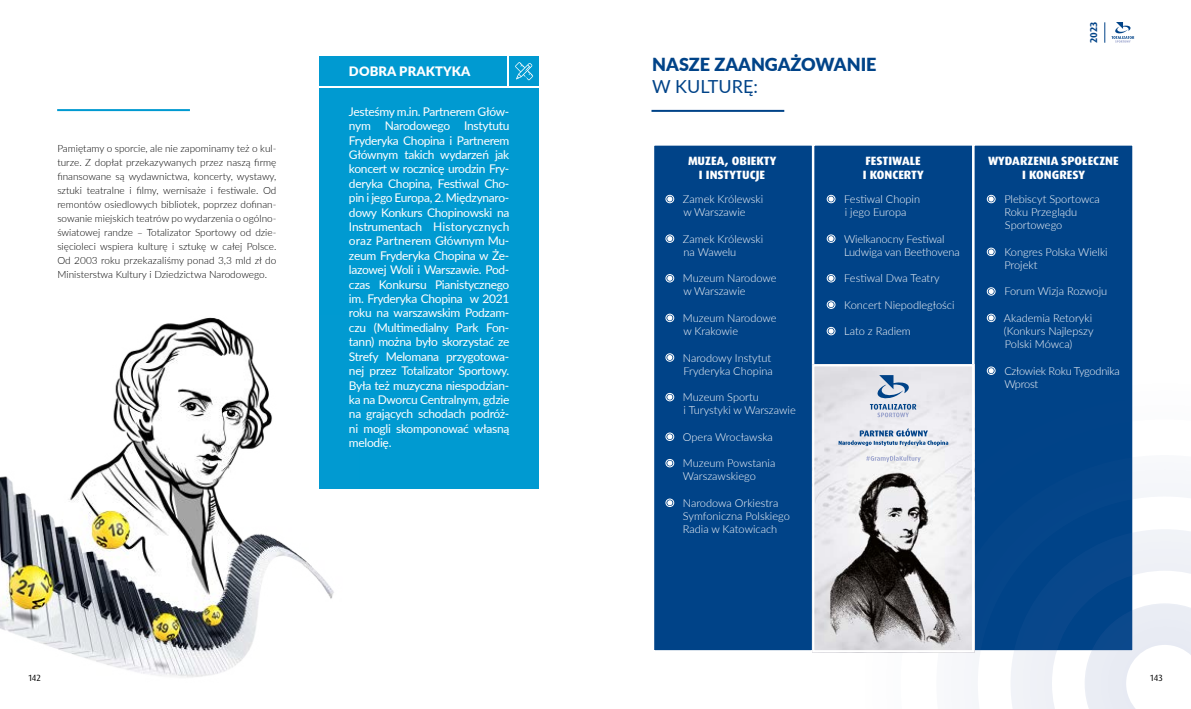
<style>
.page{position:relative;width:1191px;height:709px;background:#fff}
.page>*{position:absolute;margin:0;border:0;box-sizing:border-box;transform-origin:0 0}
.t1{font:900 18px "Lato";color:#004388}
.t2{font:18px "Lato";color:#004388}
.t3{font:900 13px "Lato";letter-spacing:.01em;color:#fff}
.t4{font:12px/14.4px "Lato";letter-spacing:-.025em;color:#fff;text-align:justify}
.t5{font:800 12px/14.4px "Dax Pro";color:#fff;text-align:center}
.t6{font:300 11px/13.2px "Lato";color:#fff}
.t7{font:300 11px/13.2px "Lato";letter-spacing:-.02em;color:#fff}
.t8{font:300 10px/14px "Lato";color:#000;text-align:justify}
.t9{font:700 9.9px "Dax Pro";color:#004388}
.t10{font:9px "Dax Pro";color:#000}
</style>
<div class="page">
<hr style="left:57px;top:109px;width:133px;height:2px;background:#009ad1">
<hr style="left:651px;top:110px;width:133px;height:2px;background:#004388">
<svg style="left:1111px;top:22px;width:23px;height:21px"></svg>
<svg style="left:1104px;top:22px;width:1px;height:21px"></svg>
<div style="left:652px;top:144px;width:162px;height:508px;background:#004388;border:2px solid #fff"></div>
<div style="left:812px;top:144px;width:162px;height:508px;background:#004388;border:2px solid #fff"></div>
<div style="left:972px;top:144px;width:162px;height:508px;background:#004388;border:2px solid #fff"></div>
<div style="left:320px;top:88px;width:219px;height:400px;background:#009ad1"></div>
<div style="left:320px;top:57px;width:187px;height:29px;background:#009ad1"></div>
<div style="left:509px;top:57px;width:30px;height:29px;background:#009ad1"></div>
<svg style="left:515px;top:62px;width:18px;height:18px"></svg>
<svg style="left:667px;top:197px;width:5px;height:4px"></svg>
<div style="left:665px;top:195px;width:9px;height:8px;border:1px solid #fff;border-radius:50%"></div>
<svg style="left:667px;top:237px;width:5px;height:4px"></svg>
<div style="left:665px;top:235px;width:9px;height:8px;border:1px solid #fff;border-radius:50%"></div>
<svg style="left:667px;top:276px;width:5px;height:4px"></svg>
<div style="left:665px;top:274px;width:9px;height:8px;border:1px solid #fff;border-radius:50%"></div>
<svg style="left:667px;top:316px;width:5px;height:4px"></svg>
<div style="left:665px;top:314px;width:9px;height:8px;border:1px solid #fff;border-radius:50%"></div>
<svg style="left:667px;top:355px;width:5px;height:4px"></svg>
<div style="left:665px;top:353px;width:9px;height:8px;border:1px solid #fff;border-radius:50%"></div>
<svg style="left:667px;top:395px;width:5px;height:4px"></svg>
<div style="left:665px;top:393px;width:9px;height:8px;border:1px solid #fff;border-radius:50%"></div>
<svg style="left:667px;top:435px;width:5px;height:4px"></svg>
<div style="left:665px;top:433px;width:9px;height:8px;border:1px solid #fff;border-radius:50%"></div>
<svg style="left:667px;top:461px;width:5px;height:4px"></svg>
<div style="left:665px;top:459px;width:9px;height:8px;border:1px solid #fff;border-radius:50%"></div>
<svg style="left:667px;top:501px;width:5px;height:4px"></svg>
<div style="left:665px;top:499px;width:9px;height:8px;border:1px solid #fff;border-radius:50%"></div>
<svg style="left:829px;top:197px;width:4px;height:4px"></svg>
<div style="left:827px;top:195px;width:8px;height:8px;border:1px solid #fff;border-radius:50%"></div>
<svg style="left:829px;top:237px;width:4px;height:4px"></svg>
<div style="left:827px;top:235px;width:8px;height:8px;border:1px solid #fff;border-radius:50%"></div>
<svg style="left:829px;top:276px;width:4px;height:4px"></svg>
<div style="left:827px;top:274px;width:8px;height:8px;border:1px solid #fff;border-radius:50%"></div>
<svg style="left:829px;top:303px;width:4px;height:4px"></svg>
<div style="left:827px;top:301px;width:8px;height:8px;border:1px solid #fff;border-radius:50%"></div>
<svg style="left:829px;top:329px;width:4px;height:4px"></svg>
<div style="left:827px;top:327px;width:8px;height:8px;border:1px solid #fff;border-radius:50%"></div>
<svg style="left:989px;top:197px;width:4px;height:4px"></svg>
<div style="left:987px;top:195px;width:8px;height:8px;border:1px solid #fff;border-radius:50%"></div>
<svg style="left:989px;top:250px;width:4px;height:4px"></svg>
<div style="left:987px;top:248px;width:8px;height:8px;border:1px solid #fff;border-radius:50%"></div>
<svg style="left:989px;top:289px;width:4px;height:4px"></svg>
<div style="left:987px;top:287px;width:8px;height:8px;border:1px solid #fff;border-radius:50%"></div>
<svg style="left:989px;top:316px;width:4px;height:4px"></svg>
<div style="left:987px;top:314px;width:8px;height:8px;border:1px solid #fff;border-radius:50%"></div>
<svg style="left:989px;top:369px;width:4px;height:4px"></svg>
<div style="left:987px;top:367px;width:8px;height:8px;border:1px solid #fff;border-radius:50%"></div>
<svg style="left:859px;top:378px;width:332px;height:331px"></svg>
<img style="left:0;top:315px;width:358px;height:363px">
<img style="left:815px;top:367px;width:156px;height:282px">
<svg style="left:870px;top:375px;width:46px;height:42px;background:#b7c4d7"></svg>
<svg style="left:866px;top:455px;width:54px;height:7px"></svg>
<svg style="left:838px;top:428px;width:110px;height:18px;background:#b5c4d8"></svg>
<div style="left:812px;top:364px;width:162px;height:288px;border:2px solid #fff"></div>
<p class="t8" style="left:57px;top:141px;width:221px">Pamiętamy o sporcie, ale nie zapominamy też o kul&shy;turze. Z dopłat przekazywanych przez naszą firmę finansowane są wydawnictwa, koncerty, wystawy, sztuki teatralne i filmy, wernisaże i festiwale. Od remontów osiedlowych bibliotek, poprzez dofinan&shy;sowanie miejskich teatrów po wydarzenia o ogólno&shy;światowej randze – Totalizator Sportowy od dzie&shy;sięcioleci wspiera kulturę i sztukę w całej Polsce.<br>Od 2003 roku przekazaliśmy ponad 3,3 mld zł do Ministerstwa Kultury i Dziedzictwa Narodowego.</p>
<p class="t3" style="left:349px;top:62px;width:123px">DOBRA PRAKTYKA</p>
<p class="t4" style="left:349px;top:104px;width:162px">Jesteśmy m.in. Partnerem Głów&shy;nym Narodowego Instytutu Fryderyka Chopina i Partnerem Głównym takich wydarzeń jak koncert w rocznicę urodzin Fry&shy;deryka Chopina, Festiwal Cho&shy;pin i jego Europa, 2. Międzynaro&shy;dowy Konkurs Chopinowski na Instrumentach Historycznych oraz Partnerem Głównym Mu&shy;zeum Fryderyka Chopina w Że&shy;lazowej Woli i Warszawie. Pod&shy;czas Konkursu Pianistycznego im. Fryderyka Chopina w 2021 roku na warszawskim Podzam&shy;czu (Multimedialny Park Fon&shy;tann) można było skorzystać ze Strefy Melomana przygotowa&shy;nej przez Totalizator Sportowy.<br>Była też muzyczna niespodzian&shy;ka na Dworcu Centralnym, gdzie na grających schodach podróż&shy;ni mogli skomponować własną melodię.</p>
<h1 class="t1" style="left:652px;top:51px;width:226px">NASZE ZAANGAŻOWANIE</h1>
<h1 class="t2" style="left:652px;top:73px;width:107px">W KULTURĘ:</h1>
<p class="t9" style="left:1087px;top:43px;width:23px;rotate:-90deg">2023</p>
<p class="t5" style="left:688px;top:153px;width:90px">MUZEA, OBIEKTY<br>I INSTYTUCJE</p>
<p class="t5" style="left:862px;top:153px;width:63px;text-align:left">FESTIWALE<br>I KONCERTY</p>
<p class="t5" style="left:988px;top:153px;width:132px">WYDARZENIA SPOŁECZNE<br>I KONGRESY</p>
<p class="t6" style="left:683px;top:192px;width:82px">Zamek Królewski w Warszawie</p>
<p class="t6" style="left:683px;top:232px;width:82px">Zamek Królewski na Wawelu</p>
<p class="t6" style="left:683px;top:271px;width:95px">Muzeum Narodowe w Warszawie</p>
<p class="t6" style="left:683px;top:311px;width:95px">Muzeum Narodowe w Krakowie</p>
<p class="t6" style="left:683px;top:350px;width:91px">Narodowy Instytut<br>Fryderyka Chopina</p>
<p class="t6" style="left:683px;top:390px;width:114px">Muzeum Sportu<br>i Turystyki w Warszawie</p>
<p class="t6" style="left:683px;top:430px;width:91px">Opera Wrocławska</p>
<p class="t6" style="left:683px;top:456px;width:94px">Muzeum Powstania<br>Warszawskiego</p>
<p class="t6" style="left:683px;top:496px;width:108px">Narodowa Orkiestra<br>Symfoniczna Polskiego<br>Radia w Katowicach</p>
<p class="t6" style="left:844px;top:192px;width:77px">Festiwal Chopin i jego Europa</p>
<p class="t6" style="left:844px;top:232px;width:117px">Wielkanocny Festiwal<br>Ludwiga van Beethovena</p>
<p class="t6" style="left:844px;top:271px;width:97px">Festiwal Dwa Teatry</p>
<p class="t6" style="left:844px;top:298px;width:112px">Koncert Niepodległości</p>
<p class="t6" style="left:844px;top:324px;width:68px">Lato z Radiem</p>
<p class="t6" style="left:1004px;top:192px;width:97px">Plebiscyt Sportowca<br>Roku Przeglądu<br>Sportowego</p>
<p class="t6" style="left:1004px;top:245px;width:105px">Kongres Polska Wielki<br>Projekt</p>
<p class="t6" style="left:1004px;top:284px;width:104px">Forum Wizja Rozwoju</p>
<p class="t6" style="left:1004px;top:311px;width:91px">Akademia Retoryki (Konkurs Najlepszy<br>Polski Mówca)</p>
<p class="t7" style="left:1004px;top:364px;width:117px">Człowiek Roku Tygodnika<br>Wprost</p>
<p class="t10" style="left:28px;top:671px;width:14px">142</p>
<p class="t10" style="left:1150px;top:671px;width:14px">143</p>
</div>
